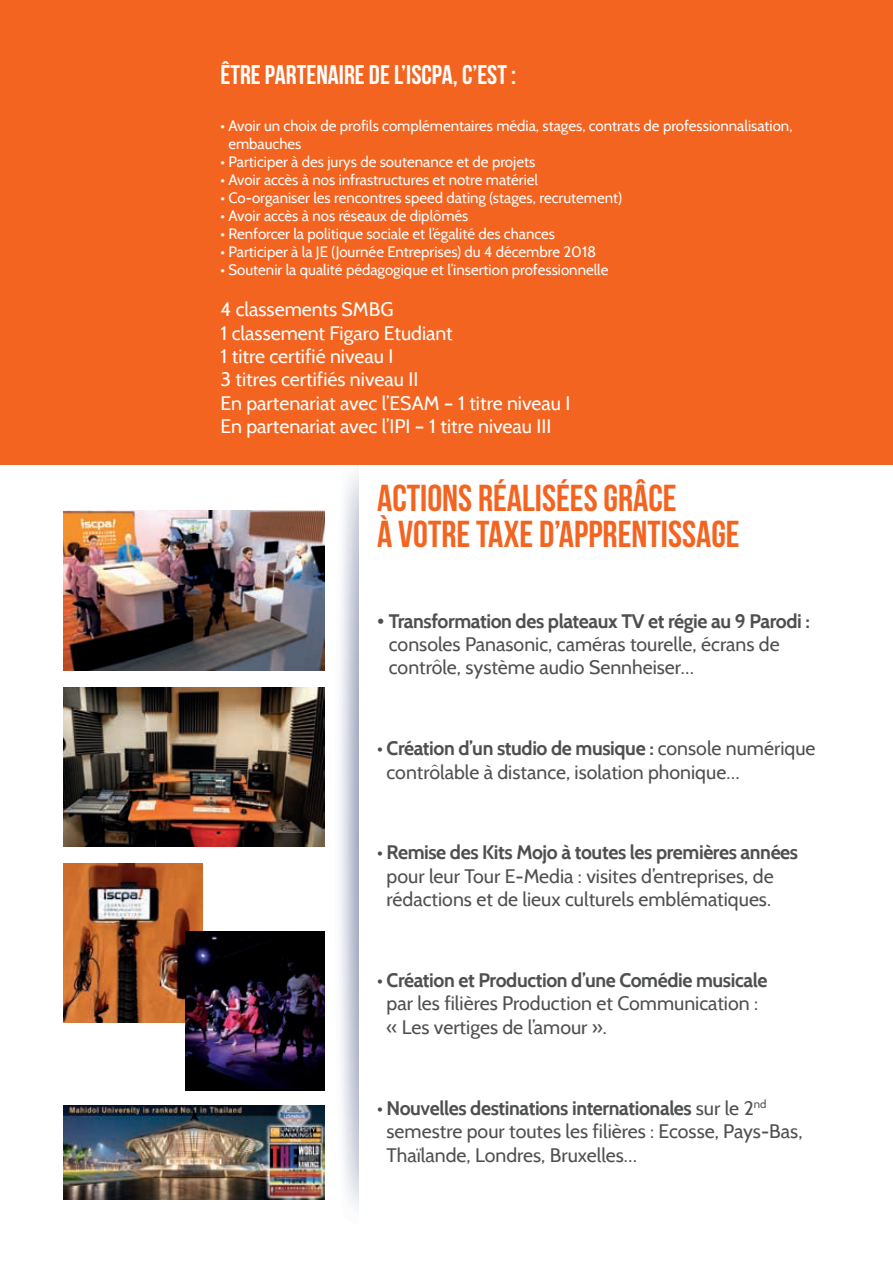
<style>
.page{position:relative;width:893px;height:1263px;background:#fff}
.page>*{position:absolute;margin:0;border:0;box-sizing:border-box;transform-origin:0 0}
.t1{font:700 37.5px/36px "Bebas Neue";color:#f36421}
.t2{font:700 27px "Bebas Neue";color:#fff}
.t3{font:19.5px/23.4px "Cabin";color:#4e4f50}
.t4{font:19.5px/23.4px "Cabin";color:#fff}
.t5{font:700 19.5px "Cabin";letter-spacing:-.02em;color:#4e4f50}
.t6{font:15px/18px "Cabin";color:#fff}
.s1{font-size:24px}
.s2{font-weight:700}
</style>
<div class="page">
<img style="left:335px;top:464px;width:24px;height:743px">
<div style="left:0;top:0;width:893px;height:464px;background:#f36421"></div>
<img style="left:64px;top:863px;width:138px;height:160px">
<img style="left:186px;top:931px;width:138px;height:160px">
<img style="left:64px;top:511px;width:260px;height:159px">
<img style="left:64px;top:687px;width:260px;height:159px">
<img style="left:64px;top:1105px;width:260px;height:94px">
<h2 class="t2" style="left:220px;top:60px;width:297px">ÊTRE PARTENAIRE DE L’ISCPA, C’EST :</h2>
<p class="t6" style="left:228px;top:116px;width:566px;text-indent:-8px">• Avoir un choix de profils complémentaires média, stages, contrats de professionnalisation, embauches</p>
<p class="t6" style="left:220px;top:152px;width:316px">• Participer à des jurys de soutenance et de projets</p>
<p class="t6" style="left:220px;top:170px;width:319px">• Avoir accès à nos infrastructures et notre matériel</p>
<p class="t6" style="left:220px;top:188px;width:403px">• Co-organiser les rencontres speed dating (stages, recrutement)</p>
<p class="t6" style="left:220px;top:206px;width:249px">• Avoir accès à nos réseaux de diplômés</p>
<p class="t6" style="left:220px;top:224px;width:336px">• Renforcer la politique sociale et l’égalité des chances</p>
<p class="t6" style="left:220px;top:242px;width:377px">• Participer à la JE (Journée Entreprises) du 4 décembre 2018</p>
<p class="t6" style="left:220px;top:260px;width:389px">• Soutenir la qualité pédagogique et l’insertion professionnelle</p>
<p class="t4" style="left:220px;top:298px;width:351px">4 classements SMBG<br>1 classement Figaro Etudiant<br>1 titre certifié niveau I<br>3 titres certifiés niveau II<br>En partenariat avec l’ESAM – 1 titre niveau I<br>En partenariat avec l’IPI – 1 titre niveau III</p>
<h1 class="t1" style="left:377px;top:479px;width:364px">ACTIONS RÉALISÉES GRÂCE<br>À VOTRE TAXE D’APPRENTISSAGE</h1>
<p class="t3" style="left:389px;top:609px;width:423px;text-indent:-12px"><span class="s1">•</span> <span class="s2">Transformation des plateaux TV et régie au 9 Parodi : </span>consoles Panasonic, caméras tourelle, écrans de contrôle, système audio Sennheiser…</p>
<p class="t3" style="left:387px;top:736px;width:430px;text-indent:-9px"><span class="s2">• Création d’un studio de musique :</span> console numérique contrôlable à distance, isolation phonique…</p>
<p class="t5" style="left:377px;top:841px;width:423px">• Remise des Kits Mojo à toutes les premières années</p>
<p class="t3" style="left:387px;top:864px;width:389px">pour leur Tour E-Media : visites d’entreprises, de rédactions et de lieux culturels emblématiques.</p>
<p class="t5" style="left:377px;top:968px;width:392px">• Création et Production d’une Comédie musicale</p>
<p class="t3" style="left:387px;top:992px;width:373px">par les filières Production et Communication : « Les vertiges de l’amour ».</p>
<p class="t3" style="left:387px;top:1096px;width:417px;text-indent:-9px"><span class="s2">• Nouvelles destinations internationales</span> sur le 2<sup>nd </sup>semestre pour toutes les filières : Ecosse, Pays-Bas,<br>Thaïlande, Londres, Bruxelles…</p>
</div>
